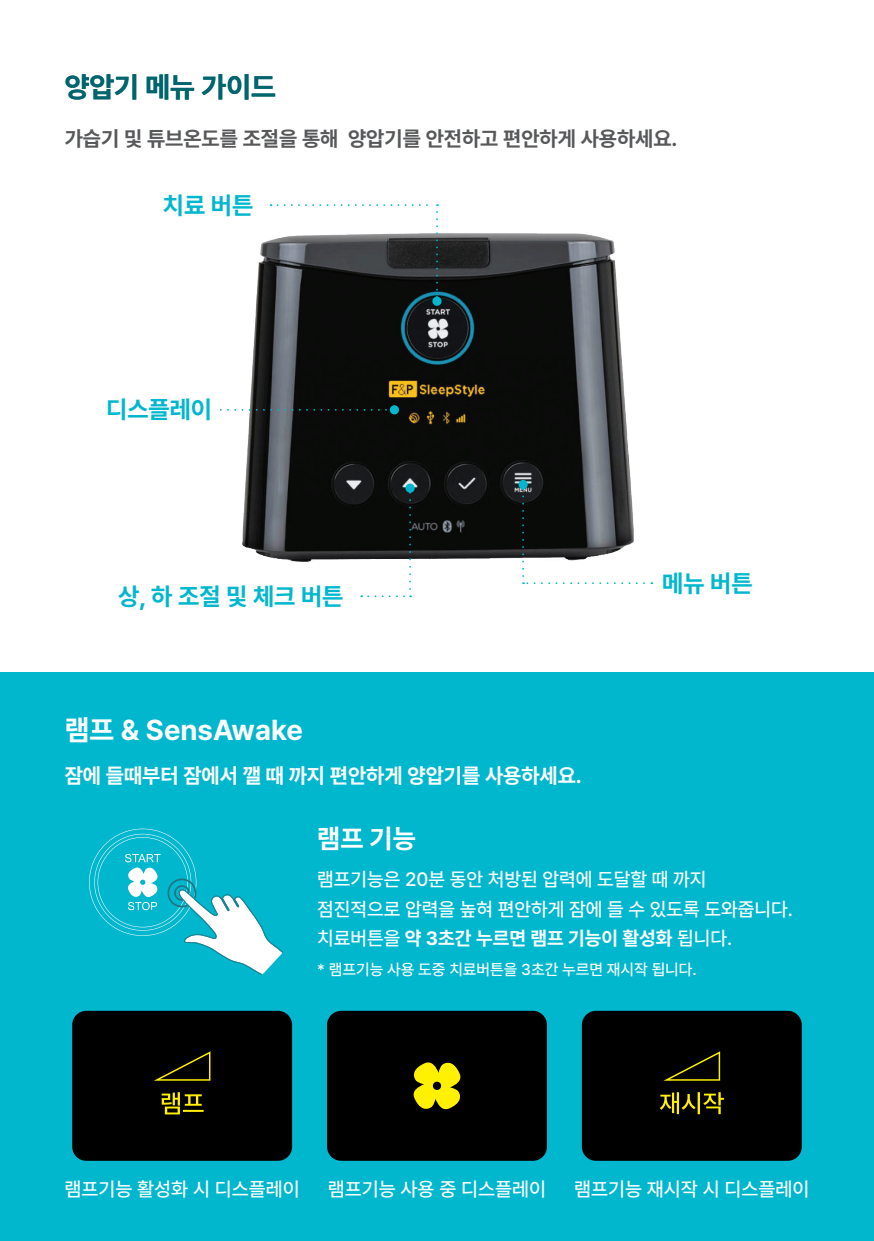
<style>
.page{position:relative;width:874px;height:1241px;background:#fff}
.page>*{position:absolute;margin:0;border:0;box-sizing:border-box;transform-origin:0 0}
.t1{font:700 28.53px "Pretendard";color:#fff}
.t2{font:700 28.53px "Pretendard";color:#01656d}
.t3{font:700 26.78px "Pretendard";color:#fff}
.t4{font:700 24.5px "Pretendard";color:#00b7ce}
.t5{font:700 21px "Pretendard";color:#57585a}
.t6{font:700 21px "Pretendard";color:#fff}
.t7{font:500 19.6px "Pretendard";color:#fff}
.t8{font:500 19.25px/29.4px "Pretendard";color:#fff}
.t9{font:500 15.75px "Pretendard";color:#fff}
.s1{font-weight:700}
</style>
<div class="page">
<img style="left:220px;top:204px;width:433px;height:394px">
<svg style="left:523px;top:582px;width:120px;height:2px"></svg>
<svg style="left:522px;top:489px;width:2px;height:87px"></svg>
<div style="left:518px;top:480px;width:9px;height:9px;background:#00b7ce;border-radius:50%"></div>
<svg style="left:368px;top:595px;width:43px;height:2px"></svg>
<svg style="left:409px;top:492px;width:2px;height:97px"></svg>
<div style="left:405px;top:483px;width:9px;height:9px;background:#00b7ce;border-radius:50%"></div>
<svg style="left:277px;top:204px;width:161px;height:2px"></svg>
<svg style="left:436px;top:212px;width:2px;height:84px"></svg>
<div style="left:432px;top:296px;width:9px;height:10px;background:#00b7ce;border-radius:50%"></div>
<svg style="left:221px;top:409px;width:168px;height:1px"></svg>
<div style="left:389px;top:405px;width:10px;height:9px;background:#00b7ce;border-radius:50%"></div>
<div style="left:0;top:672px;width:873px;height:568px;background:#00b7ce"></div>
<svg style="left:89px;top:828px;width:194px;height:147px"></svg>
<div style="left:72px;top:1010px;width:220px;height:150px;background:#000;border-radius:14px"></div>
<svg style="left:161px;top:1092px;width:42px;height:22px"></svg>
<svg style="left:155px;top:1051px;width:55px;height:29px"></svg>
<div style="left:581px;top:1010px;width:220px;height:150px;background:#000;border-radius:14px"></div>
<svg style="left:665px;top:1052px;width:54px;height:28px"></svg>
<svg style="left:660px;top:1092px;width:63px;height:21px"></svg>
<div style="left:327px;top:1010px;width:219px;height:150px;background:#000;border-radius:14px"></div>
<svg style="left:413px;top:1062px;width:48px;height:48px"></svg>
<h1 class="t2" style="left:65px;top:66px;width:212px">양압기 메뉴 가이드</h1>
<p class="t5" style="left:65px;top:123px;width:614px">가습기 및 튜브온도를 조절을 통해 양압기를 안전하고 편안하게 사용하세요.</p>
<p class="t4" style="left:163px;top:188px;width:92px">치료 버튼</p>
<p class="t4" style="left:106px;top:391px;width:107px">디스플레이</p>
<p class="t4" style="left:118px;top:579px;width:226px">상, 하 조절 및 체크 버튼</p>
<h1 class="t1" style="left:65px;top:709px;width:239px">램프 &amp; SensAwake</h1>
<p class="t6" style="left:65px;top:760px;width:518px">잠에 들때부터 잠에서 깰 때 까지 편안하게 양압기를 사용하세요.</p>
<p class="t4" style="left:661px;top:565px;width:92px">메뉴 버튼</p>
<h2 class="t3" style="left:317px;top:819px;width:100px">램프 기능</h2>
<p class="t8" style="left:317px;top:863px;width:477px">램프기능은 20분 동안 처방된 압력에 도달할 때 까지 점진적으로 압력을 높혀 편안하게 잠에 들 수 있도록 도와줍니다. 치료버튼을 <span class="s1">약 3초간 누르면 램프 기능이 활성화</span> 됩니다.</p>
<p class="t9" style="left:317px;top:957px;width:381px">* 램프기능 사용 도중 치료버튼을 3초간 누르면 재시작 됩니다.</p>
<p class="t7" style="left:64px;top:1174px;width:236px">램프기능 활성화 시 디스플레이</p>
<p class="t7" style="left:328px;top:1174px;width:219px">램프기능 사용 중 디스플레이</p>
<p class="t7" style="left:574px;top:1174px;width:236px">램프기능 재시작 시 디스플레이</p>
</div>
